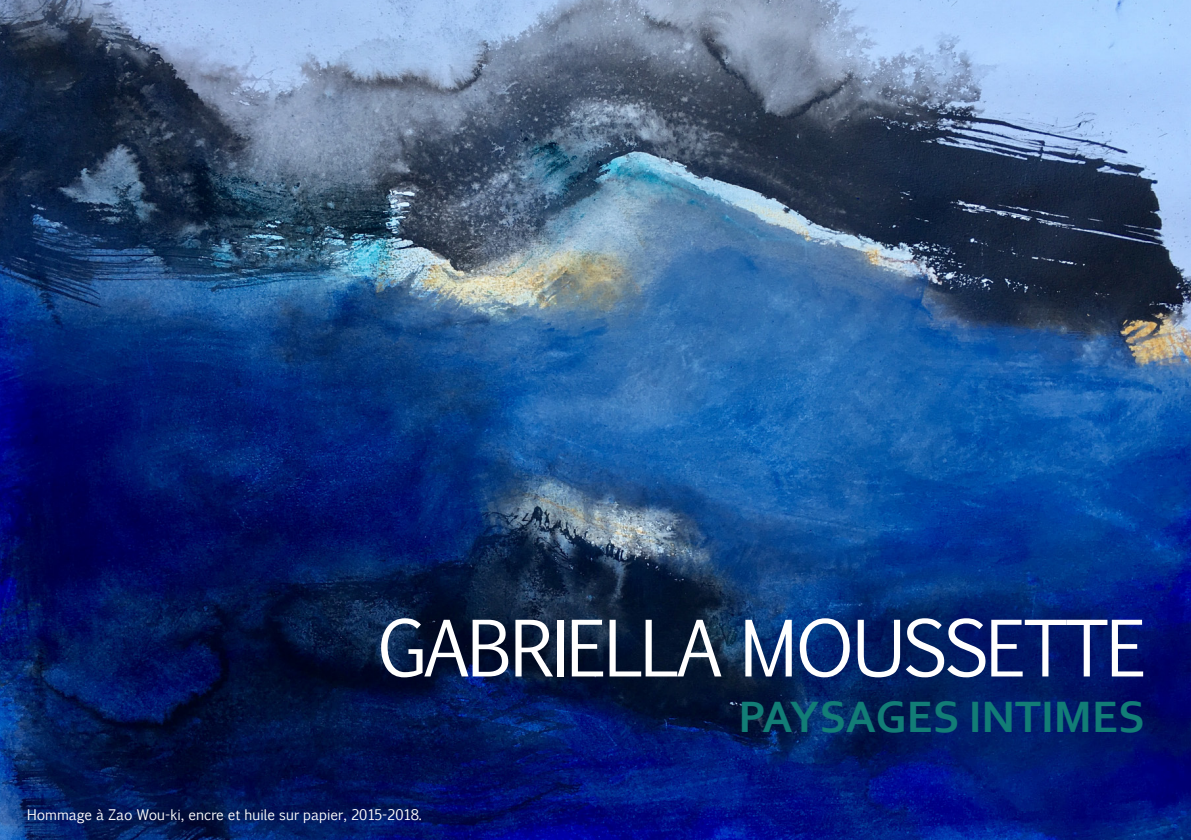
<style>
.page{position:relative;width:1191px;height:840px;background:#fff}
.page>*{position:absolute;margin:0;border:0;box-sizing:border-box;transform-origin:0 0}
.t1{font:74px "Euphemia CAS";letter-spacing:-.03em;color:#fff}
.t2{font:700 46px "Corbel";color:#127d76}
.t3{font:14px "Euphemia CAS";color:#fff}
</style>
<div class="page">
<img style="left:0;top:0;width:1191px;height:839px">
<p class="t1" style="left:376px;top:595px;width:771px">GABRIELLA MOUSSETTE</p>
<p class="t2" style="left:738px;top:688px;width:407px">PAYSAGES INTIMES</p>
<p class="t3" style="left:27px;top:804px;width:396px">Hommage à Zao Wou-ki, encre et huile sur papier, 2015-2018.</p>
</div>
